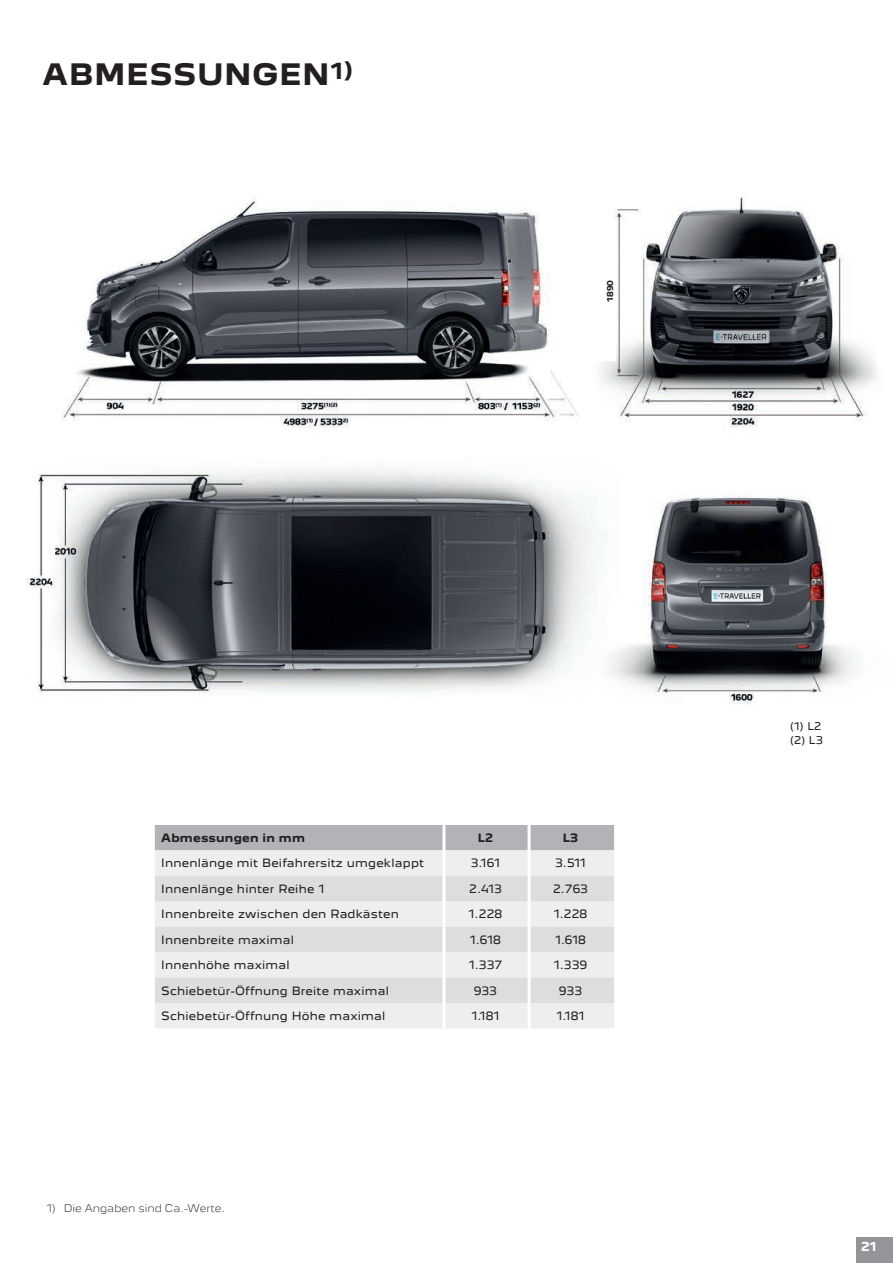
<style>
.page{position:relative;width:893px;height:1263px;background:#fff}
.page>*{position:absolute;margin:0;border:0;box-sizing:border-box;transform-origin:0 0}
.Seitenhead_linksbündig{font:700 27px "Peugeot New";letter-spacing:.04em;color:#231f20}
.t1{font:700 11.25px "Peugeot New";color:#fff}
.t2{font:10.5px "Peugeot New";letter-spacing:.02em;color:#231f20}
.t3{font:700 10.5px "Peugeot New";letter-spacing:.02em;color:#231f20}
._2021___Fussnoten_5_auf_7{font:300 9.75px "Peugeot New";color:#231f20}
.t4{font:9.75px "Peugeot New";color:#231f20}
._2021___Fussnoten_5_auf_7-2{font:700 7.5px "Peugeot New";color:#231f20}
</style>
<div class="page">
<div style="left:857px;top:1237px;width:36px;height:26px;background:#939598"></div>
<img style="left:26px;top:197px;width:851px;height:507px">
<div style="left:155px;top:825px;width:459px;height:25px;background:#b2b3b7"></div>
<div style="left:155px;top:850px;width:459px;height:178px;background:#eeeeef"></div>
<svg style="left:155px;top:876px;width:459px;height:127px;background:#e3e3e5"></svg>
<hr style="left:442px;top:825px;width:3px;height:25px;background:#fff">
<hr style="left:528px;top:825px;width:3px;height:25px;background:#fff">
<hr style="left:442px;top:850px;width:3px;height:26px;background:#fff">
<hr style="left:528px;top:850px;width:3px;height:26px;background:#fff">
<hr style="left:442px;top:876px;width:3px;height:25px;background:#fff">
<hr style="left:528px;top:876px;width:3px;height:25px;background:#fff">
<hr style="left:442px;top:901px;width:3px;height:26px;background:#fff">
<hr style="left:528px;top:901px;width:3px;height:26px;background:#fff">
<hr style="left:442px;top:927px;width:3px;height:25px;background:#fff">
<hr style="left:528px;top:927px;width:3px;height:25px;background:#fff">
<hr style="left:442px;top:952px;width:3px;height:25px;background:#fff">
<hr style="left:528px;top:952px;width:3px;height:25px;background:#fff">
<hr style="left:442px;top:977px;width:3px;height:26px;background:#fff">
<hr style="left:528px;top:977px;width:3px;height:26px;background:#fff">
<hr style="left:442px;top:1003px;width:3px;height:25px;background:#fff">
<hr style="left:528px;top:1003px;width:3px;height:25px;background:#fff">
<div style="left:587px;top:222px;width:29px;height:139px;background:#fff"></div>
<p class="Seitenhead_linksbündig" style="left:43px;top:57px;width:312px">ABMESSUNGEN<sup>1)</sup></p>
<p class="_2021___Fussnoten_5_auf_7-2" style="left:605px;top:302px;width:23px;rotate:-90deg">1890</p>
<p class="t3" style="left:161px;top:831px;width:145px">Abmessungen in mm</p>
<p class="t3" style="left:478px;top:831px;width:17px">L2</p>
<p class="t3" style="left:563px;top:831px;width:17px">L3</p>
<p class="t2" style="left:161px;top:856px;width:265px">Innenlänge mit Beifahrersitz umgeklappt</p>
<p class="t2" style="left:471px;top:856px;width:31px">3.161</p>
<p class="t2" style="left:555px;top:856px;width:32px">3.511</p>
<p class="t2" style="left:161px;top:882px;width:165px">Innenlänge hinter Reihe 1</p>
<p class="t2" style="left:469px;top:882px;width:34px">2.413</p>
<p class="t2" style="left:553px;top:882px;width:37px">2.763</p>
<p class="t2" style="left:161px;top:907px;width:239px">Innenbreite zwischen den Radkästen</p>
<p class="t2" style="left:469px;top:907px;width:35px">1.228</p>
<p class="t2" style="left:554px;top:907px;width:35px">1.228</p>
<p class="t2" style="left:161px;top:932px;width:134px">Innenbreite maximal</p>
<p class="t2" style="left:470px;top:932px;width:32px">1.618</p>
<p class="t2" style="left:555px;top:932px;width:32px">1.618</p>
<p class="t2" style="left:161px;top:958px;width:130px">Innenhöhe maximal</p>
<p class="t2" style="left:469px;top:958px;width:35px">1.337</p>
<p class="t2" style="left:554px;top:958px;width:35px">1.339</p>
<p class="t2" style="left:161px;top:983px;width:229px">Schiebetür-Öffnung Breite maximal</p>
<p class="t2" style="left:474px;top:983px;width:25px">933</p>
<p class="t2" style="left:559px;top:983px;width:25px">933</p>
<p class="t2" style="left:161px;top:1009px;width:226px">Schiebetür-Öffnung Höhe maximal</p>
<p class="t2" style="left:471px;top:1009px;width:30px">1.181</p>
<p class="t2" style="left:556px;top:1009px;width:30px">1.181</p>
<p class="_2021___Fussnoten_5_auf_7" style="left:47px;top:1202px;width:180px">1) Die Angaben sind Ca.-Werte.</p>
<p class="t4" style="left:790px;top:720px;width:33px">(1) L2</p>
<p class="t4" style="left:790px;top:733px;width:34px">(2) L3</p>
<p class="t1" style="left:861px;top:1239px;width:17px">21</p>
</div>
